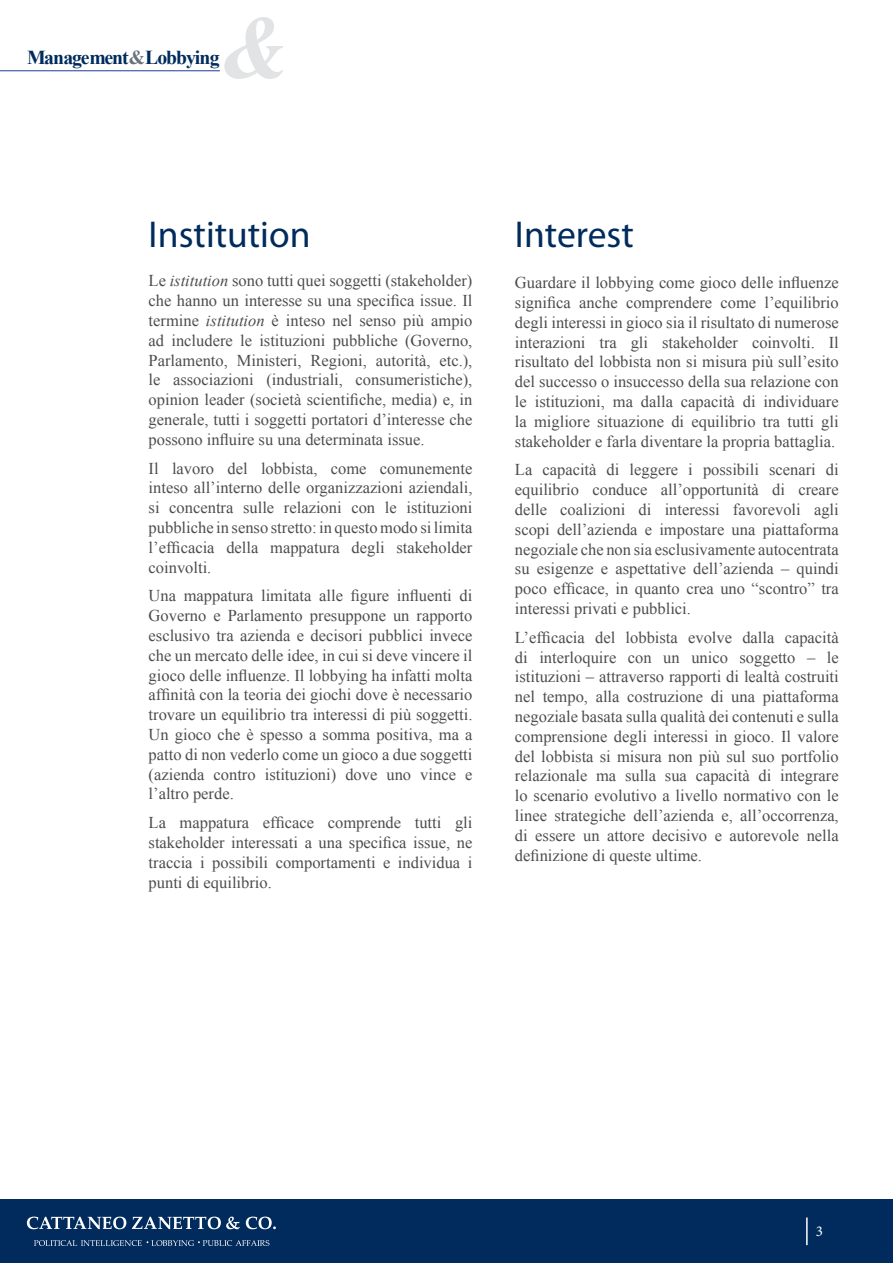
<style>
.page{position:relative;width:893px;height:1263px;background:#fff}
.page>*{position:absolute;margin:0;border:0;box-sizing:border-box;transform-origin:0 0}
.t1{font:37.5px "Myriad Pro";color:#002b5c}
.t2{font:700 19.8px "Times New Roman";letter-spacing:-.05em;color:#002b5c}
.t3{font:16.5px/19.8px "Times New Roman";color:#4d4d4f;text-align:justify}
.t4{font:15px "Minion Pro";color:#fff}
.s1{color:#6a737b}
.s2{font-style:italic}
</style>
<div class="page">
<svg style="left:224px;top:17px;width:59px;height:62px"></svg>
<hr style="left:0;top:71px;width:220px;height:1px;background:#1c3e94">
<div style="left:0;top:1199px;width:893px;height:64px;background:#002b5c"></div>
<hr style="left:806px;top:1217px;width:2px;height:28px;background:#fff">
<svg style="left:27px;top:1216px;width:99px;height:13px"></svg>
<svg style="left:132px;top:1216px;width:108px;height:13px"></svg>
<svg style="left:246px;top:1216px;width:30px;height:13px"></svg>
<svg style="left:34px;top:1240px;width:235px;height:6px"></svg>
<p class="t2" style="left:27px;top:43px;width:194px">Management<span class="s1">&amp;</span>Lobbying</p>
<h1 class="t1" style="left:149px;top:214px;width:163px">Institution</h1>
<p class="t3" style="left:149px;top:271px;width:325px">Le <span class="s2">istitution</span> sono tutti quei soggetti (stakeholder) che hanno un interesse su una specifica issue. Il termine <span class="s2">istitution</span> è inteso nel senso più ampio ad includere le istituzioni pubbliche (Governo, Parlamento, Ministeri, Regioni, autorità, etc.), le associazioni (industriali, consumeristiche), opinion leader (società scientifiche, media) e, in generale, tutti i soggetti portatori d’interesse che possono influire su una determinata issue.</p>
<p class="t3" style="left:149px;top:458px;width:325px">Il lavoro del lobbista, come comunemente inteso all’interno delle organizzazioni aziendali, si concentra sulle relazioni con le istituzioni pubbliche in senso stretto: in questo modo si limita l’efficacia della mappatura degli stakeholder coinvolti.</p>
<p class="t3" style="left:149px;top:586px;width:325px">Una mappatura limitata alle figure influenti di Governo e Parlamento presuppone un rapporto esclusivo tra azienda e decisori pubblici invece che un mercato delle idee, in cui si deve vincere il gioco delle influenze. Il lobbying ha infatti molta affinità con la teoria dei giochi dove è necessario trovare un equilibrio tra interessi di più soggetti.<br>Un gioco che è spesso a somma positiva, ma a patto di non vederlo come un gioco a due soggetti (azienda contro istituzioni) dove uno vince e l’altro perde.</p>
<p class="t3" style="left:149px;top:812px;width:325px">La mappatura efficace comprende tutti gli stakeholder interessati a una specifica issue, ne traccia i possibili comportamenti e individua i punti di equilibrio.</p>
<h1 class="t1" style="left:515px;top:214px;width:120px">Interest</h1>
<p class="t3" style="left:515px;top:272px;width:325px">Guardare il lobbying come gioco delle influenze significa anche comprendere come l’equilibrio degli interessi in gioco sia il risultato di numerose interazioni tra gli stakeholder coinvolti. Il risultato del lobbista non si misura più sull’esito del successo o insuccesso della sua relazione con le istituzioni, ma dalla capacità di individuare la migliore situazione di equilibrio tra tutti gli stakeholder e farla diventare la propria battaglia.</p>
<p class="t3" style="left:515px;top:460px;width:325px">La capacità di leggere i possibili scenari di equilibrio conduce all’opportunità di creare delle coalizioni di interessi favorevoli agli scopi dell’azienda e impostare una piattaforma negoziale che non sia esclusivamente autocentrata su esigenze e aspettative dell’azienda – quindi poco efficace, in quanto crea uno “scontro” tra interessi privati e pubblici.</p>
<p class="t3" style="left:515px;top:627px;width:325px">L’efficacia del lobbista evolve dalla capacità di interloquire con un unico soggetto – le istituzioni – attraverso rapporti di lealtà costruiti nel tempo, alla costruzione di una piattaforma negoziale basata sulla qualità dei contenuti e sulla comprensione degli interessi in gioco. Il valore del lobbista si misura non più sul suo portfolio relazionale ma sulla sua capacità di integrare lo scenario evolutivo a livello normativo con le linee strategiche dell’azienda e, all’occorrenza, di essere un attore decisivo e autorevole nella definizione di queste ultime.</p>
<p class="t4" style="left:816px;top:1222px;width:9px">3</p>
</div>
